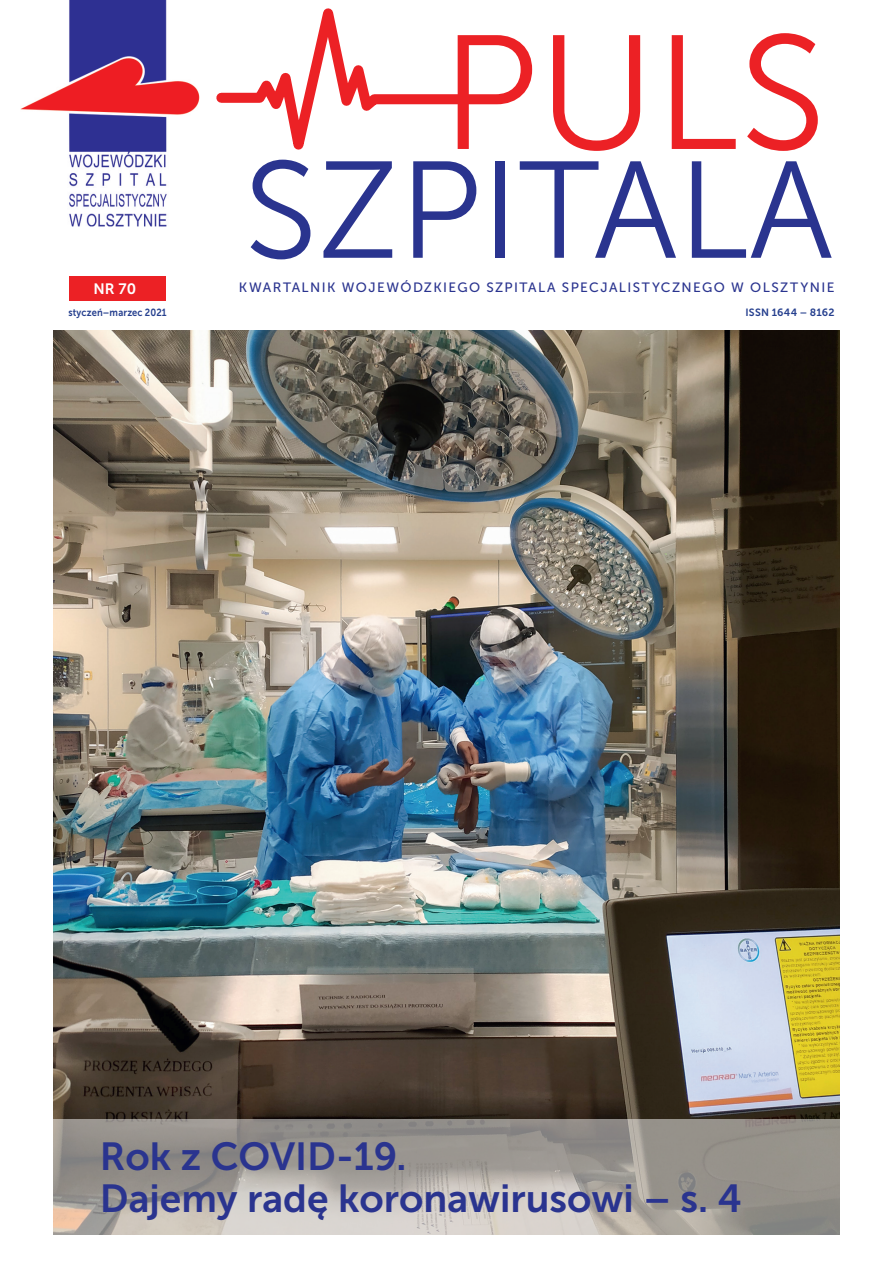
<style>
.page{position:relative;width:893px;height:1263px;background:#fff}
.page>*{position:absolute;margin:0;border:0;box-sizing:border-box;transform-origin:0 0}
.t1{font:161.85px "Museo Sans 300";color:#ec2125}
.t2{font:137.25px "Museo Sans 300";color:#2a348f}
.t3{font:39px/42px "Museo Sans 700";color:#2a348f}
.t4{font:15px "Museo Sans 700";color:#fff}
.t5{font:13.5px "Museo Sans 500";letter-spacing:.105em;color:#2a348f}
.t6{font:10.5px "Museo Sans 700";letter-spacing:.02em;color:#253f8e}
.t7{font:10.35px "Museo Sans 700";letter-spacing:.015em;color:#253f8e;scale:.9 1}
</style>
<div class="page">
<img style="left:20px;top:0;width:180px;height:227px">
<svg style="left:216px;top:8px;width:256px;height:142px"></svg>
<div style="left:69px;top:276px;width:97px;height:25px;background:#ec2125"></div>
<img style="left:53px;top:331px;width:787px;height:788px">
<svg style="left:53px;top:1119px;width:787px;height:115px;background:#a6a29c"></svg>
<h1 class="t1" style="left:441px;top:6px;width:387px">PULS</h1>
<h2 class="t2" style="left:244px;top:137px;width:591px">SZPITALA</h2>
<p class="t4" style="left:93px;top:281px;width:44px">NR 70</p>
<p class="t5" style="left:239px;top:280px;width:597px">KWARTALNIK WOJEWÓDZKIEGO SZPITALA SPECJALISTYCZNEGO W OLSZTYNIE</p>
<p class="t7" style="left:68px;top:307px;width:111px">styczeń–marzec 2021</p>
<p class="t6" style="left:745px;top:306px;width:91px">ISSN 1644 – 8162</p>
<h3 class="t3" style="left:100px;top:1136px;width:643px">Rok z COVID-19.<br>Dajemy radę koronawirusowi – s. 4</h3>
</div>
